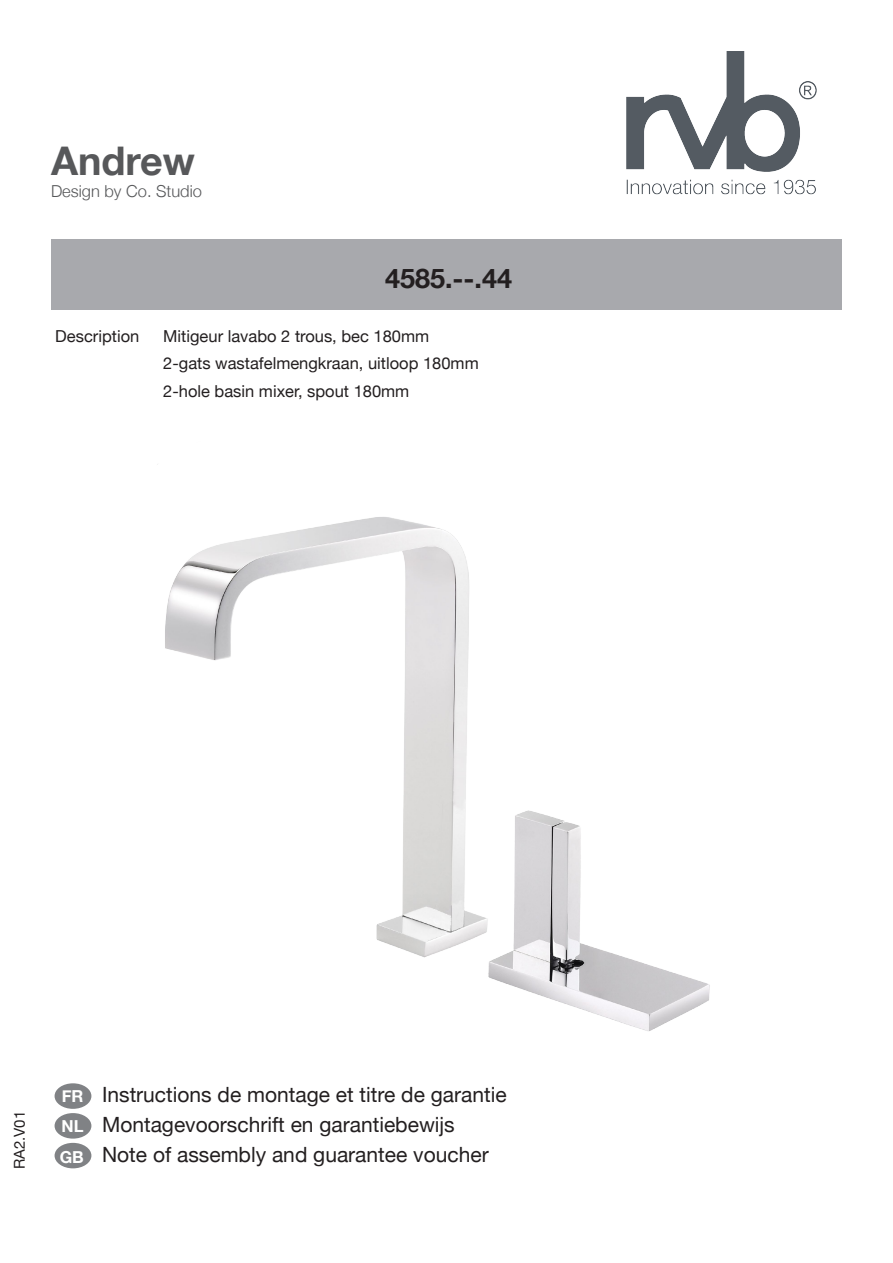
<style>
.page{position:relative;width:893px;height:1263px;background:#fff}
.page>*{position:absolute;margin:0;border:0;box-sizing:border-box;transform-origin:0 0}
.t1{font:700 39.45px "Helvetica Neue";color:#57585a}
.t2{font:700 27px "Helvetica Neue";color:#231f20}
.t3{font:21px "Helvetica Neue";color:#231f20}
.t4{font:16.5px "Helvetica Neue";color:#231f20}
.t5{font:300 16.5px "Helvetica Neue";color:#57585a}
.t6{font:700 16.5px "Helvetica Neue";color:#fff}
.t7{font:15px "Helvetica Neue";color:#231f20}
</style>
<div class="page">
<img style="left:626px;top:51px;width:191px;height:144px">
<div style="left:51px;top:240px;width:791px;height:70px;background:#a8a9ad"></div>
<div style="left:55px;top:1113px;width:36px;height:25px;background:#808285;border-radius:50%"></div>
<div style="left:55px;top:1083px;width:36px;height:26px;background:#808285;border-radius:50%"></div>
<div style="left:55px;top:1143px;width:36px;height:25px;background:#808285;border-radius:50%"></div>
<img style="left:157px;top:464px;width:553px;height:567px">
<p class="t1" style="left:51px;top:136px;width:145px">Andrew</p>
<p class="t5" style="left:51px;top:181px;width:152px">Design by Co. Studio</p>
<p class="t2" style="left:385px;top:262px;width:129px">4585.--.44</p>
<p class="t4" style="left:55px;top:327px;width:86px">Description</p>
<p class="t4" style="left:163px;top:327px;width:267px">Mitigeur lavabo 2 trous, bec 180mm</p>
<p class="t4" style="left:163px;top:354px;width:317px">2-gats wastafelmengkraan, uitloop 180mm</p>
<p class="t4" style="left:163px;top:381px;width:248px">2-hole basin mixer, spout 180mm</p>
<p class="t7" style="left:11px;top:1169px;width:60px;rotate:-90deg">RA2.V01</p>
<p class="t6" style="left:62px;top:1086px;width:23px">FR</p>
<p class="t6" style="left:62px;top:1116px;width:24px">NL</p>
<p class="t6" style="left:60px;top:1147px;width:26px">GB</p>
<p class="t3" style="left:102px;top:1082px;width:406px">Instructions de montage et titre de garantie</p>
<p class="t3" style="left:102px;top:1112px;width:354px">Montagevoorschrift en garantiebewijs</p>
<p class="t3" style="left:102px;top:1142px;width:388px">Note of assembly and guarantee voucher</p>
</div>
